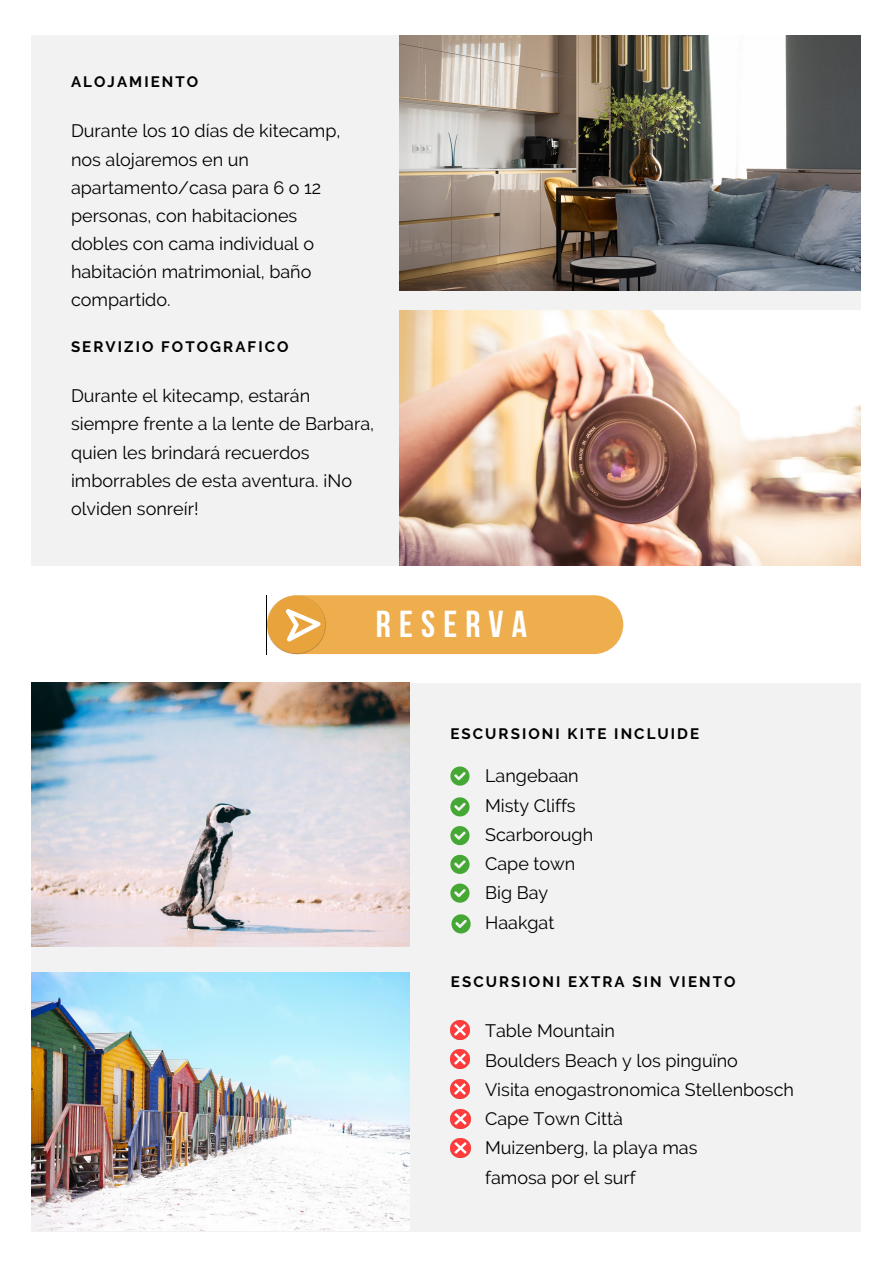
<style>
.page{position:relative;width:893px;height:1264px;background:#fff}
.page>*{position:absolute;margin:0;border:0;box-sizing:border-box;transform-origin:0 0}
.t1{font:700 37.35px "Bebas Neue";letter-spacing:.22em;color:#fff}
.t2{font:18px/28px "Raleway";color:#000}
.t3{font:700 15.15px "Raleway";letter-spacing:.135em;color:#000}
</style>
<div class="page">
<div style="left:31px;top:35px;width:830px;height:530px;background:#f2f2f2"></div>
<img style="left:399px;top:35px;width:461px;height:255px">
<img style="left:399px;top:310px;width:461px;height:255px">
<div style="left:31px;top:683px;width:830px;height:548px;background:#f2f2f2"></div>
<img style="left:31px;top:683px;width:378px;height:263px">
<img style="left:31px;top:972px;width:378px;height:258px">
<svg style="left:450px;top:766px;width:19px;height:19px"></svg>
<svg style="left:450px;top:797px;width:19px;height:19px"></svg>
<svg style="left:450px;top:826px;width:19px;height:19px"></svg>
<svg style="left:450px;top:854px;width:19px;height:20px"></svg>
<svg style="left:450px;top:883px;width:19px;height:19px"></svg>
<img style="left:450px;top:1079px;width:20px;height:19px">
<img style="left:451px;top:1109px;width:19px;height:19px">
<img style="left:451px;top:1138px;width:19px;height:19px">
<img style="left:450px;top:1049px;width:19px;height:19px">
<img style="left:450px;top:1020px;width:20px;height:19px">
<svg style="left:451px;top:914px;width:19px;height:19px"></svg>
<div style="left:267px;top:595px;width:356px;height:59px;background:#efae4e;border-radius:29px"></div>
<img style="left:267px;top:595px;width:59px;height:59px">
<div style="left:268px;top:596px;width:57px;height:57px;background:#e8a33d;border-radius:50%"></div>
<svg style="left:271px;top:599px;width:50px;height:51px"></svg>
<p class="t3" style="left:71px;top:73px;width:129px">ALOJAMIENTO</p>
<p class="t2" style="left:71px;top:117px;width:271px">Durante los 10 días de kitecamp, nos alojaremos en un apartamento/casa para 6 o 12 personas, con habitaciones dobles con cama individual o habitación matrimonial, baño compartido.</p>
<p class="t3" style="left:71px;top:337px;width:219px">SERVIZIO FOTOGRAFICO</p>
<p class="t2" style="left:71px;top:382px;width:305px">Durante el kitecamp, estarán siempre frente a la lente de Barbara, quien les brindará recuerdos imborrables de esta aventura. ¡No olviden sonreír!</p>
<p class="t1" style="left:376px;top:608px;width:152px">RESERVA</p>
<p class="t3" style="left:450px;top:724px;width:250px">ESCURSIONI KITE INCLUIDE</p>
<p class="t2" style="left:485px;top:762px;width:95px">Langebaan</p>
<p class="t2" style="left:485px;top:791px;width:92px">Misty Cliffs</p>
<p class="t2" style="left:485px;top:820px;width:109px">Scarborough</p>
<p class="t2" style="left:485px;top:849px;width:92px">Cape town</p>
<p class="t2" style="left:485px;top:879px;width:65px">Big Bay</p>
<p class="t2" style="left:485px;top:908px;width:71px">Haakgat</p>
<p class="t3" style="left:451px;top:973px;width:286px">ESCURSIONI EXTRA SIN VIENTO</p>
<p class="t2" style="left:485px;top:1016px;width:131px">Table Mountain</p>
<p class="t2" style="left:485px;top:1046px;width:254px">Boulders Beach y los pinguïno</p>
<p class="t2" style="left:485px;top:1075px;width:310px">Visita enogastronomica Stellenbosch</p>
<p class="t2" style="left:485px;top:1104px;width:134px">Cape Town Città</p>
<p class="t2" style="left:485px;top:1133px;width:214px">Muizenberg, la playa mas</p>
<p class="t2" style="left:485px;top:1163px;width:152px">famosa por el surf</p>
</div>
